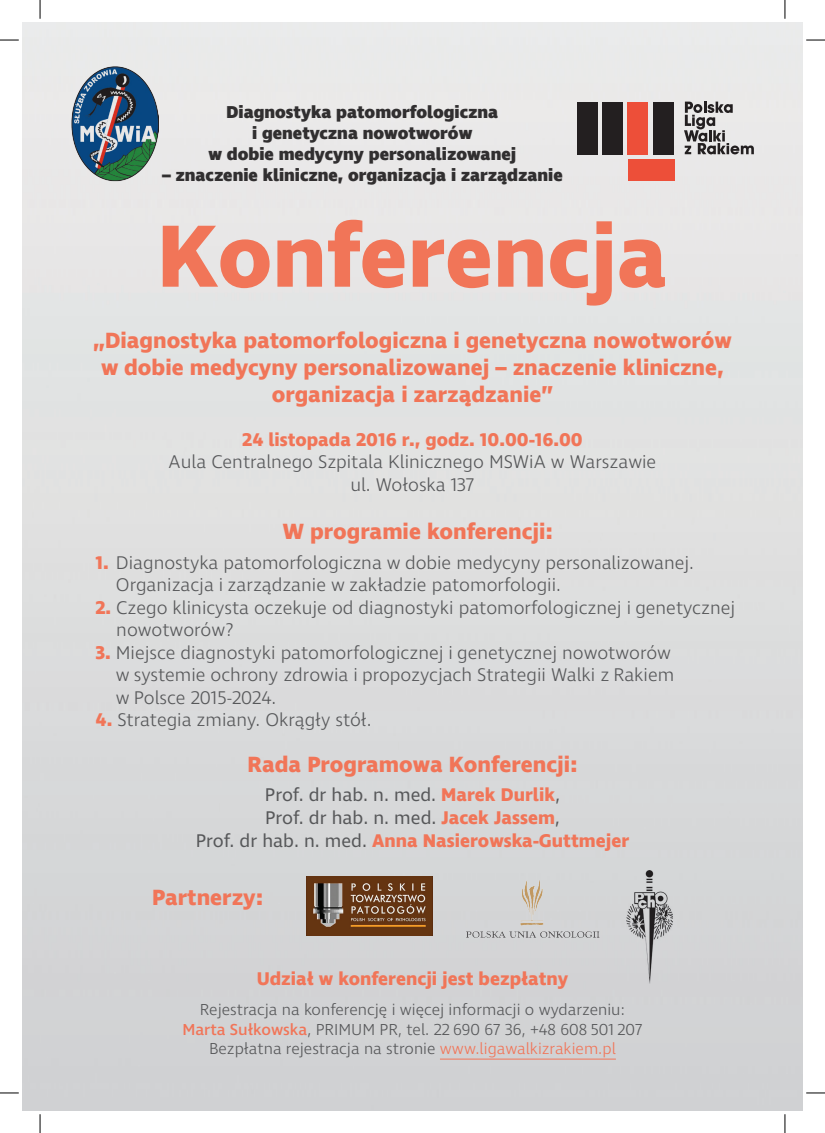
<style>
.page{position:relative;width:825px;height:1133px;background:#fff}
.page>*{position:absolute;margin:0;border:0;box-sizing:border-box;transform-origin:0 0}
.bullet_lvl_1{font:700 90px "Ingra";color:#f17558}
.bullet_lvl_1-2{font:700 22.5px/27px "Ingra";color:#f17558;text-align:center}
.bullet_lvl_1-3{font:300 18.75px/22.5px "Ingra";color:#57585a}
.bullet_lvl_1-4{font:700 18.75px/22.5px "Ingra";color:#f17558;text-align:center}
.bullet_lvl_1-5{font:18.75px "Ingra";color:#57585a}
.t1{font:800 17.62px/21.1px "Ingra";color:#312f30;text-align:center}
.bullet_lvl_1-6{font:300 16.25px "Ingra";color:#57585a}
.s1{font-weight:700;color:#f17558}
.s2{font-weight:400;color:#57585a}
.s3{font-weight:500;color:#f17558}
.s4{color:#f17558}
</style>
<div class="page">
<img style="left:22px;top:22px;width:780px;height:1088px">
<div style="left:577px;top:102px;width:20px;height:52px;background:#231f20"></div>
<div style="left:602px;top:102px;width:21px;height:52px;background:#231f20"></div>
<div style="left:627px;top:102px;width:21px;height:52px;background:#ed4f39"></div>
<div style="left:652px;top:102px;width:21px;height:52px;background:#231f20"></div>
<div style="left:627px;top:159px;width:47px;height:21px;background:#ed4f39"></div>
<svg style="left:683px;top:102px;width:70px;height:52px;background:#aba9a9"></svg>
<img style="left:71px;top:67px;width:87px;height:114px">
<hr style="left:439px;top:1058px;width:176px;height:1px;background:#f17558">
<img style="left:306px;top:876px;width:126px;height:59px">
<img style="left:626px;top:870px;width:46px;height:113px">
<img style="left:460px;top:872px;width:145px;height:73px">
<svg style="left:0;top:39px;width:19px;height:2px"></svg>
<svg style="left:806px;top:39px;width:18px;height:2px"></svg>
<svg style="left:0;top:1092px;width:19px;height:1px"></svg>
<svg style="left:806px;top:1092px;width:18px;height:1px"></svg>
<svg style="left:39px;top:0;width:2px;height:19px"></svg>
<svg style="left:39px;top:1114px;width:2px;height:18px"></svg>
<svg style="left:784px;top:0;width:1px;height:19px"></svg>
<svg style="left:784px;top:1114px;width:1px;height:18px"></svg>
<p class="t1" style="left:208px;top:102px;width:309px">Diagnostyka patomorfologiczna<br>i genetyczna nowotworów<br>w dobie medycyny personalizowanej</p>
<p class="t1" style="left:162px;top:165px;width:402px">– znaczenie kliniczne, organizacja i zarządzanie</p>
<p class="bullet_lvl_1" style="left:157px;top:199px;width:512px">Konferencja</p>
<p class="bullet_lvl_1-2" style="left:93px;top:328px;width:639px">„Diagnostyka patomorfologiczna i genetyczna nowotworów w dobie medycyny personalizowanej – znaczenie kliniczne, organizacja i zarządzanie”</p>
<p class="bullet_lvl_1-4" style="left:242px;top:429px;width:342px">24 listopada 2016 r., godz. 10.00-16.00</p>
<p class="bullet_lvl_1-3" style="left:168px;top:451px;width:489px">Aula Centralnego Szpitala Klinicznego MSWiA w Warszawie</p>
<p class="bullet_lvl_1-3" style="left:350px;top:474px;width:126px">ul. Wołoska 137</p>
<p class="bullet_lvl_1-2" style="left:282px;top:519px;width:272px">W programie konferencji:</p>
<p class="bullet_lvl_1-3" style="left:116px;top:552px;width:579px;text-indent:-21px"><span class="s1">1.</span> Diagnostyka patomorfologiczna w dobie medycyny personalizowanej.<br>Organizacja i zarządzanie w zakładzie patomorfologii.</p>
<p class="bullet_lvl_1-3" style="left:116px;top:597px;width:620px;text-indent:-21px"><span class="s1">2.</span> Czego klinicysta oczekuje od diagnostyki patomorfologicznej i genetycznej nowotworów?</p>
<p class="bullet_lvl_1-3" style="left:116px;top:642px;width:559px;text-indent:-20px"><span class="s1">3.</span> Miejsce diagnostyki patomorfologicznej i genetycznej nowotworów w systemie ochrony zdrowia i propozycjach Strategii Walki z Rakiem w Polsce 2015-2024.</p>
<p class="bullet_lvl_1-3" style="left:95px;top:709px;width:277px"><span class="s1">4.</span> Strategia zmiany. Okrągły stół.</p>
<p class="bullet_lvl_1-2" style="left:247px;top:751px;width:331px">Rada Programowa Konferencji:</p>
<p class="bullet_lvl_1-5" style="left:265px;top:783px;width:296px">Prof. dr hab. n. med. <span class="s1">Marek Durlik</span>,</p>
<p class="bullet_lvl_1-4" style="left:196px;top:807px;width:435px"><span class="s2">Prof. dr hab. n. med.</span> Jacek Jassem<span class="s2">,<br>Prof. dr hab. n. med.</span> Anna Nasierowska-Guttmejer</p>
<p class="bullet_lvl_1-2" style="left:152px;top:885px;width:112px">Partnerzy:</p>
<p class="bullet_lvl_1-4" style="left:256px;top:968px;width:313px">Udział w konferencji jest bezpłatny</p>
<p class="bullet_lvl_1-6" style="left:200px;top:999px;width:426px">Rejestracja na konferencję i więcej informacji o wydarzeniu:</p>
<p class="bullet_lvl_1-6" style="left:182px;top:1018px;width:461px"><span class="s3">Marta Sułkowska</span>, PRIMUM PR, tel. 22 690 67 36, +48 608 501 207</p>
<p class="bullet_lvl_1-6" style="left:209px;top:1038px;width:408px">Bezpłatna rejestracja na stronie <span class="s4">www.ligawalkizrakiem.pl</span></p>
</div>
